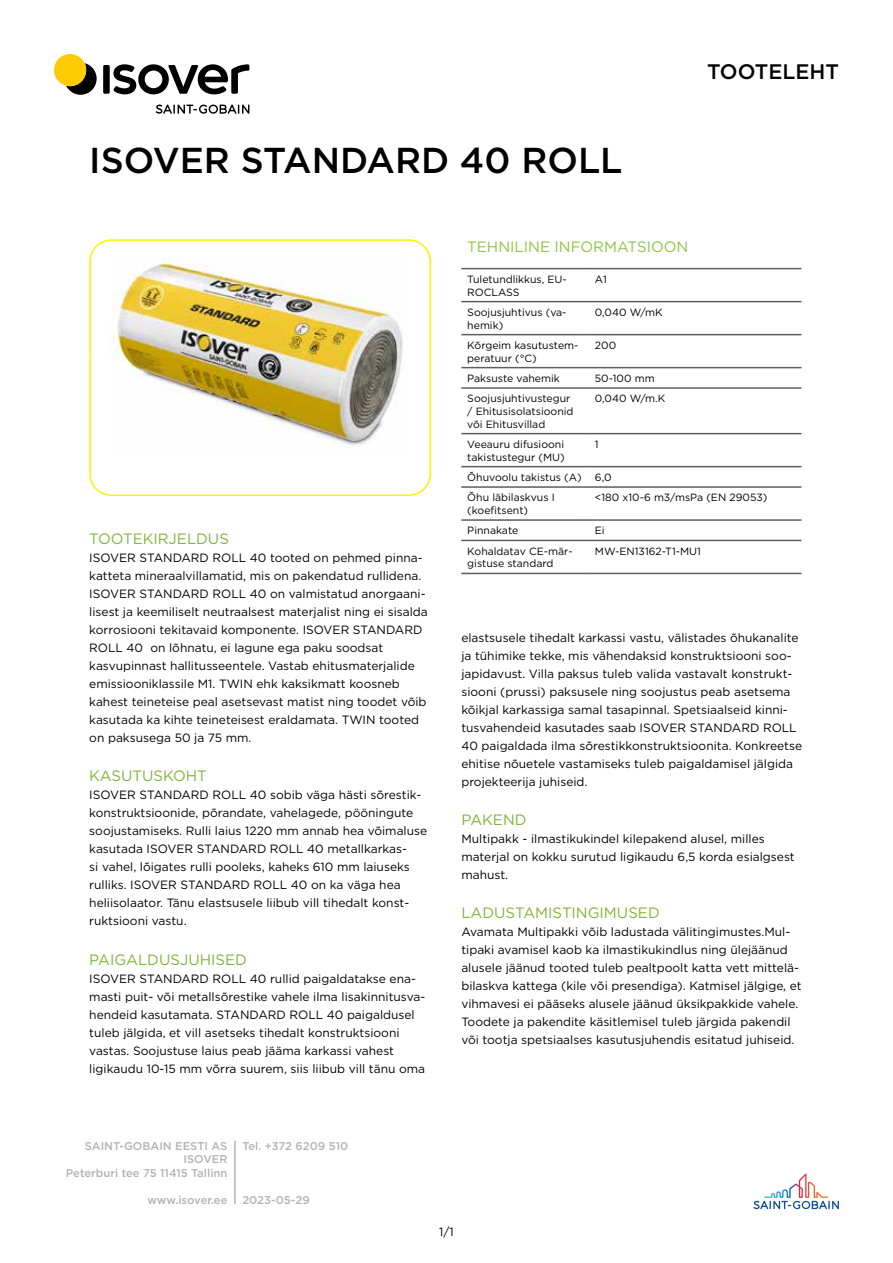
<style>
.page{position:relative;width:893px;height:1263px;background:#fff}
.page>*{position:absolute;margin:0;border:0;box-sizing:border-box;transform-origin:0 0}
.t1{font:500 36px "Gotham";color:#000}
.t2{font:500 21px "Gotham";color:#000}
.t3{font:15px "Gotham";color:#80b539}
.t4{font:15px "Gotham";color:#8dc63f}
.t5{font:12px/18px "Gotham";color:#000}
.t6{font:500 11.25px/13.5px "Gotham";color:#b1b4b6;text-align:right}
.t7{font:10.5px/12.6px "Gotham";color:#000}
</style>
<div class="page">
<svg style="left:156px;top:105px;width:93px;height:9px"></svg>
<svg style="left:66px;top:63px;width:31px;height:32px"></svg>
<div style="left:103px;top:65px;width:7px;height:29px;background:#000;border-radius:2px"></div>
<svg style="left:113px;top:64px;width:136px;height:30px"></svg>
<div style="left:54px;top:54px;width:32px;height:32px;background:#ffcb05;border-radius:50%"></div>
<svg style="left:753px;top:1173px;width:86px;height:36px"></svg>
<hr style="left:234px;top:1140px;width:2px;height:64px;background:#b1b4b6">
<div style="left:89px;top:239px;width:342px;height:257px;border:2px solid #fff200;border-radius:21px"></div>
<img style="left:112px;top:257px;width:291px;height:191px">
<hr style="left:461px;top:268px;width:128px;height:1px;background:#5c5f61">
<hr style="left:589px;top:268px;width:212px;height:1px;background:#5c5f61">
<hr style="left:461px;top:301px;width:128px;height:1px;background:#635b61">
<hr style="left:589px;top:301px;width:212px;height:1px;background:#635b61">
<hr style="left:461px;top:334px;width:128px;height:1px;background:#635b61">
<hr style="left:589px;top:334px;width:212px;height:1px;background:#635b61">
<hr style="left:461px;top:367px;width:128px;height:1px;background:#635b61">
<hr style="left:589px;top:367px;width:212px;height:1px;background:#635b61">
<hr style="left:461px;top:387px;width:128px;height:2px;background:#635b61">
<hr style="left:589px;top:387px;width:212px;height:2px;background:#635b61">
<hr style="left:461px;top:433px;width:128px;height:1px;background:#635b61">
<hr style="left:589px;top:433px;width:212px;height:1px;background:#635b61">
<hr style="left:461px;top:466px;width:128px;height:1px;background:#635b61">
<hr style="left:589px;top:466px;width:212px;height:1px;background:#635b61">
<hr style="left:461px;top:486px;width:128px;height:2px;background:#635b61">
<hr style="left:589px;top:486px;width:212px;height:2px;background:#635b61">
<hr style="left:461px;top:519px;width:128px;height:2px;background:#635b61">
<hr style="left:589px;top:519px;width:212px;height:2px;background:#635b61">
<hr style="left:461px;top:540px;width:128px;height:1px;background:#635b61">
<hr style="left:461px;top:573px;width:128px;height:1px;background:#635b61">
<hr style="left:589px;top:540px;width:212px;height:1px;background:#635b61">
<hr style="left:589px;top:573px;width:212px;height:1px;background:#635b61">
<h1 class="t1" style="left:89px;top:137px;width:535px">ISOVER STANDARD 40 ROLL</h1>
<h2 class="t2" style="left:707px;top:58px;width:133px">TOOTELEHT</h2>
<p class="t3" style="left:89px;top:529px;width:141px">TOOTEKIRJELDUS</p>
<p class="t5" style="left:89px;top:548px;width:340px">ISOVER STANDARD ROLL 40 tooted on pehmed pinna&shy;katteta mineraalvillamatid, mis on pakendatud rullidena.<br>ISOVER STANDARD ROLL 40 on valmistatud anorgaani&shy;lisest ja keemiliselt neutraalsest materjalist ning ei sisalda korrosiooni tekitavaid komponente. ISOVER STANDARD ROLL 40 on lõhnatu, ei lagune ega paku soodsat kasvupinnast hallitusseentele. Vastab ehitusmaterjalide emissiooniklassile M1. TWIN ehk kaksikmatt koosneb kahest teineteise peal asetsevast matist ning toodet võib kasutada ka kihte teineteisest eraldamata. TWIN tooted on paksusega 50 ja 75 mm.</p>
<p class="t3" style="left:89px;top:766px;width:119px">KASUTUSKOHT</p>
<p class="t5" style="left:89px;top:786px;width:339px">ISOVER STANDARD ROLL 40 sobib väga hästi sõrestik&shy;konstruktsioonide, põrandate, vahelagede, pööningute soojustamiseks. Rulli laius 1220 mm annab hea võimaluse kasutada ISOVER STANDARD ROLL 40 metallkarkas-<br>si vahel, lõigates rulli pooleks, kaheks 610 mm laiuseks rulliks. ISOVER STANDARD ROLL 40 on ka väga hea heliisolaator. Tänu elastsusele liibub vill tihedalt konst&shy;ruktsiooni vastu.</p>
<p class="t3" style="left:89px;top:950px;width:159px">PAIGALDUSJUHISED</p>
<p class="t5" style="left:89px;top:969px;width:337px">ISOVER STANDARD ROLL 40 rullid paigaldatakse ena&shy;masti puit- või metallsõrestike vahele ilma lisakinnitusva&shy;hendeid kasutamata. STANDARD ROLL 40 paigaldusel tuleb jälgida, et vill asetseks tihedalt konstruktsiooni vastas. Soojustuse laius peab jääma karkassi vahest ligikaudu 10-15 mm võrra suurem, siis liibub vill tänu oma</p>
<p class="t4" style="left:467px;top:237px;width:223px">TEHNILINE INFORMATSIOON</p>
<p class="t7" style="left:467px;top:273px;width:101px">Tuletundlikkus, EU-<br>ROCLASS</p>
<p class="t7" style="left:595px;top:273px;width:14px">A1</p>
<p class="t7" style="left:467px;top:306px;width:101px">Soojusjuhtivus (va&shy;hemik)</p>
<p class="t7" style="left:595px;top:306px;width:69px">0,040 W/mK</p>
<p class="t7" style="left:467px;top:339px;width:113px">Kõrgeim kasutustem&shy;peratuur (°C)</p>
<p class="t7" style="left:595px;top:339px;width:23px">200</p>
<p class="t7" style="left:467px;top:372px;width:94px">Paksuste vahemik</p>
<p class="t7" style="left:595px;top:372px;width:61px">50-100 mm</p>
<p class="t7" style="left:467px;top:392px;width:108px">Soojusjuhtivustegur / Ehitusisolatsioonid või Ehitusvillad</p>
<p class="t7" style="left:595px;top:392px;width:72px">0,040 W/m.K</p>
<p class="t7" style="left:467px;top:438px;width:99px">Veeauru difusiooni takistustegur (MU)</p>
<p class="t7" style="left:595px;top:438px;width:5px">1</p>
<p class="t7" style="left:467px;top:471px;width:116px">Õhuvoolu takistus (A)</p>
<p class="t7" style="left:595px;top:471px;width:18px">6,0</p>
<p class="t7" style="left:467px;top:491px;width:89px">Õhu läbilaskvus I (koefitsent)</p>
<p class="t7" style="left:595px;top:491px;width:174px">&lt;180 x10-6 m3/msPa (EN 29053)</p>
<p class="t7" style="left:467px;top:524px;width:52px">Pinnakate</p>
<p class="t7" style="left:595px;top:524px;width:11px">Ei</p>
<p class="t7" style="left:467px;top:545px;width:107px">Kohaldatav CE-mär&shy;gistuse standard</p>
<p class="t7" style="left:595px;top:545px;width:108px">MW-EN13162-T1-MU1</p>
<p class="t5" style="left:461px;top:628px;width:342px">elastsusele tihedalt karkassi vastu, välistades õhukanalite ja tühimike tekke, mis vähendaksid konstruktsiooni soo&shy;japidavust. Villa paksus tuleb valida vastavalt konstrukt&shy;siooni (prussi) paksusele ning soojustus peab asetsema kõikjal karkassiga samal tasapinnal. Spetsiaalseid kinni&shy;tusvahendeid kasutades saab ISOVER STANDARD ROLL 40 paigaldada ilma sõrestikkonstruktsioonita. Konkreetse ehitise nõuetele vastamiseks tuleb paigaldamisel jälgida projekteerija juhiseid.</p>
<p class="t3" style="left:461px;top:810px;width:67px">PAKEND</p>
<p class="t5" style="left:461px;top:829px;width:335px">Multipakk - ilmastikukindel kilepakend alusel, milles materjal on kokku surutud ligikaudu 6,5 korda esialgsest mahust.</p>
<p class="t3" style="left:461px;top:903px;width:200px">LADUSTAMISTINGIMUSED</p>
<p class="t5" style="left:461px;top:923px;width:342px">Avamata Multipakki võib ladustada välitingimustes.Mul&shy;tipaki avamisel kaob ka ilmastikukindlus ning ülejäänud alusele jäänud tooted tuleb pealtpoolt katta vett mittelä&shy;bilaskva kattega (kile või presendiga). Katmisel jälgige, et vihmavesi ei pääseks alusele jäänud üksikpakkide vahele.<br>Toodete ja pakendite käsitlemisel tuleb järgida pakendil või tootja spetsiaalses kasutusjuhendis esitatud juhiseid.</p>
<p class="t6" style="left:66px;top:1139px;width:163px">SAINT-GOBAIN EESTI AS<br>ISOVER<br>Peterburi tee 75 11415 Tallinn</p>
<p class="t6" style="left:147px;top:1193px;width:82px">www.isover.ee</p>
<p class="t6" style="left:242px;top:1139px;width:107px">Tel. +372 6209 510</p>
<p class="t6" style="left:242px;top:1193px;width:69px">2023-05-29</p>
<p class="t5" style="left:439px;top:1222px;width:16px">1/1</p>
</div>
